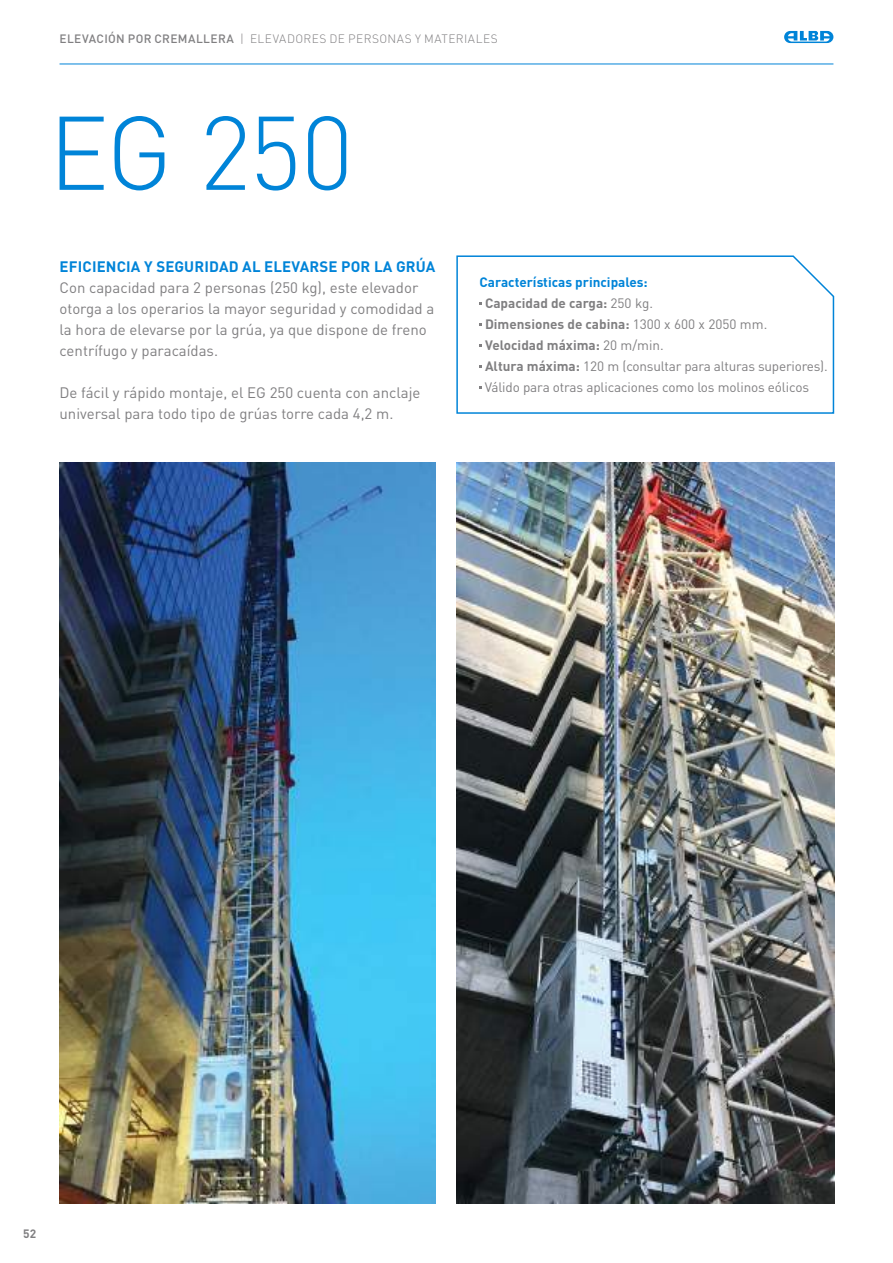
<style>
.page{position:relative;width:893px;height:1263px;background:#fff}
.page>*{position:absolute;margin:0;border:0;box-sizing:border-box;transform-origin:0 0}
.t1{font:300 102.75px "DIN Pro";color:#0084d8}
.t2{font:15px/21px "DIN Pro";color:#807f81}
.t3{font:700 15px "DIN Pro";letter-spacing:.01em;color:#0084d8}
.t4{font:13.5px/21px "DIN Pro";letter-spacing:-.01em;color:#807f81}
.t5{font:300 12px "DIN Pro";letter-spacing:.04em;color:#807f81}
.t6{font:700 12px "DIN Pro";color:#807f81}
.s1{font-weight:500}
.s2{font-weight:700;color:#0084d8}
.s3{font-weight:700}
</style>
<div class="page">
<svg style="left:784px;top:31px;width:49px;height:12px"></svg>
<hr style="left:60px;top:64px;width:773px;height:1px;background:#0084d8">
<img style="left:456px;top:462px;width:378px;height:741px">
<img style="left:60px;top:462px;width:376px;height:741px">
<svg style="left:456px;top:255px;width:275px;height:159px"></svg>
<img style="left:731px;top:255px;width:104px;height:159px">
<p class="t5" style="left:60px;top:31px;width:440px"><span class="s1">ELEVACIÓN POR CREMALLERA</span> | ELEVADORES DE PERSONAS Y MATERIALES</p>
<h1 class="t1" style="left:48px;top:83px;width:307px">EG 250</h1>
<p class="t3" style="left:60px;top:256px;width:377px">EFICIENCIA Y SEGURIDAD AL ELEVARSE POR LA GRÚA</p>
<p class="t2" style="left:60px;top:276px;width:376px">Con capacidad para 2 personas (250 kg), este elevador otorga a los operarios la mayor seguridad y comodidad a la hora de elevarse por la grúa, ya que dispone de freno centrífugo y paracaídas.</p>
<p class="t2" style="left:60px;top:381px;width:363px">De fácil y rápido montaje, el EG 250 cuenta con anclaje universal para todo tipo de grúas torre cada 4,2 m.</p>
<p class="t4" style="left:485px;top:271px;width:344px;text-indent:-5px"><span class="s2">Características principales:<br></span><span class="s3">Capacidad de carga:</span> 250 kg.<br><span class="s3">Dimensiones de cabina:</span> 1300 x 600 x 2050 mm.<br><span class="s3">Velocidad máxima:</span> 20 m/min.<br><span class="s3">Altura máxima:</span> 120 m (consultar para alturas superiores).<br>Válido para otras aplicaciones como los molinos eólicos</p>
<p class="t6" style="left:23px;top:1225px;width:15px">52</p>
</div>
